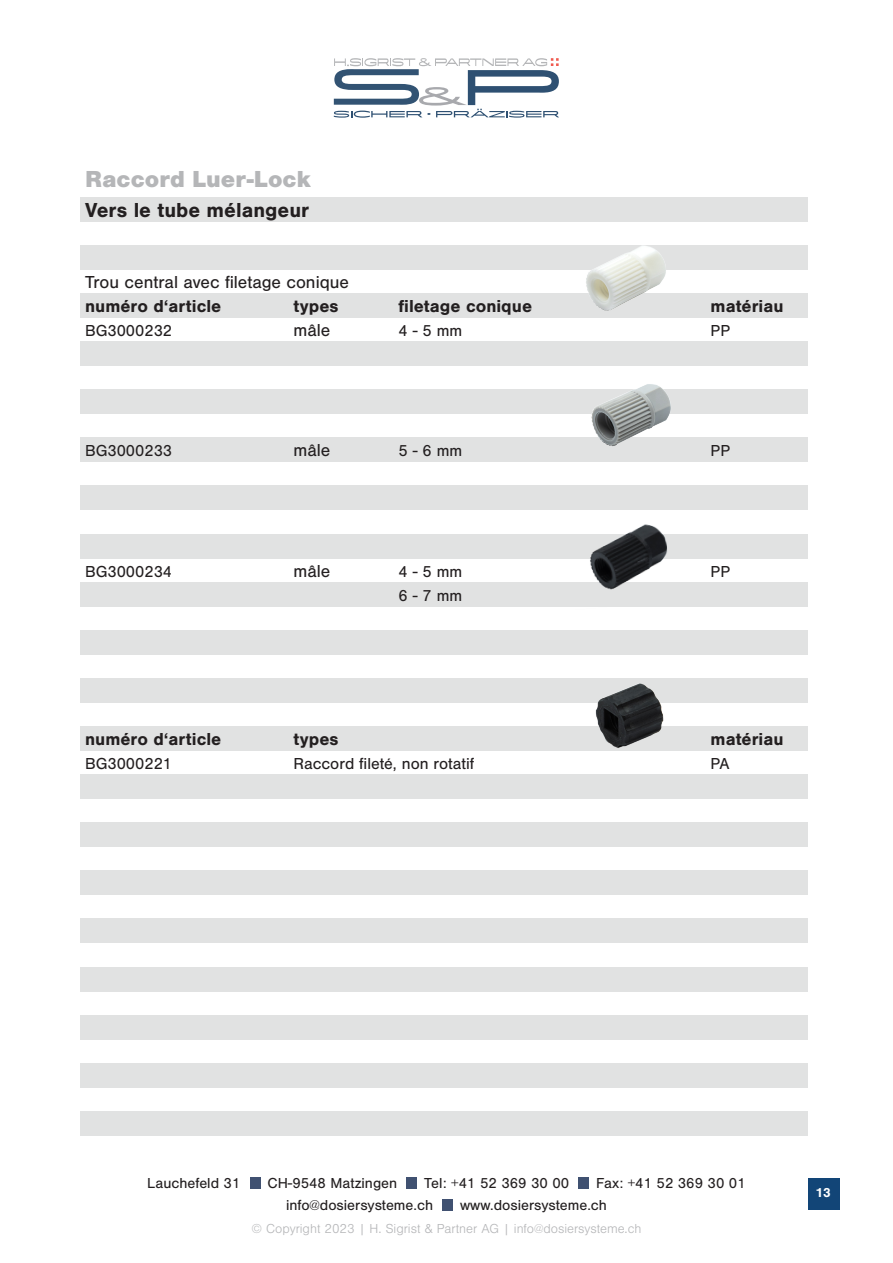
<style>
.page{position:relative;width:893px;height:1263px;background:#fff}
.page>*{position:absolute;margin:0;border:0;box-sizing:border-box;transform-origin:0 0}
.t1{font:900 24px "Nimbus San";color:#b5b6b8}
.t2{font:700 21px "Nimbus San";color:#231f20}
.t3{font:700 18px "Nimbus San";color:#231f20}
.t4{font:18px "Nimbus San";color:#231f20}
.t5{font:16.5px "Nimbus San";color:#231f20}
.t6{font:15px "Nimbus San";color:#231f20}
.t7{font:300 13.5px "Nimbus San";color:#b5b6b8}
.t8{font:700 13.5px "Nimbus San";color:#fff}
</style>
<div class="page">
<div style="left:808px;top:1178px;width:31px;height:31px;background:#124577"></div>
<div style="left:250px;top:1178px;width:10px;height:11px;background:#405171"></div>
<div style="left:406px;top:1178px;width:11px;height:11px;background:#405171"></div>
<div style="left:442px;top:1199px;width:11px;height:11px;background:#405171"></div>
<div style="left:578px;top:1178px;width:10px;height:11px;background:#405171"></div>
<svg style="left:334px;top:58px;width:225px;height:60px"></svg>
<div style="left:81px;top:293px;width:727px;height:24px;background:#e1e2e2"></div>
<div style="left:81px;top:197px;width:727px;height:24px;background:#e1e2e2"></div>
<div style="left:81px;top:341px;width:727px;height:25px;background:#e1e2e2"></div>
<div style="left:81px;top:245px;width:727px;height:24px;background:#e1e2e2"></div>
<div style="left:81px;top:390px;width:727px;height:24px;background:#e1e2e2"></div>
<div style="left:81px;top:438px;width:727px;height:24px;background:#e1e2e2"></div>
<div style="left:81px;top:486px;width:727px;height:24px;background:#e1e2e2"></div>
<div style="left:81px;top:534px;width:727px;height:24px;background:#e1e2e2"></div>
<div style="left:81px;top:582px;width:727px;height:24px;background:#e1e2e2"></div>
<div style="left:81px;top:630px;width:727px;height:24px;background:#e1e2e2"></div>
<div style="left:81px;top:678px;width:727px;height:24px;background:#e1e2e2"></div>
<div style="left:81px;top:726px;width:727px;height:24px;background:#e1e2e2"></div>
<div style="left:81px;top:774px;width:727px;height:25px;background:#e1e2e2"></div>
<div style="left:81px;top:823px;width:727px;height:24px;background:#e1e2e2"></div>
<div style="left:81px;top:871px;width:727px;height:24px;background:#e1e2e2"></div>
<div style="left:81px;top:919px;width:727px;height:24px;background:#e1e2e2"></div>
<div style="left:81px;top:967px;width:727px;height:24px;background:#e1e2e2"></div>
<div style="left:81px;top:1015px;width:727px;height:24px;background:#e1e2e2"></div>
<div style="left:81px;top:1063px;width:727px;height:24px;background:#e1e2e2"></div>
<div style="left:81px;top:1111px;width:727px;height:24px;background:#e1e2e2"></div>
<img style="left:573px;top:384px;width:113px;height:62px">
<img style="left:576px;top:245px;width:113px;height:73px">
<img style="left:572px;top:524px;width:113px;height:83px">
<img style="left:580px;top:683px;width:113px;height:68px">
<p class="t1" style="left:85px;top:165px;width:227px">Raccord Luer-Lock</p>
<p class="t2" style="left:85px;top:198px;width:226px">Vers le tube mélangeur</p>
<p class="t4" style="left:85px;top:273px;width:266px">Trou central avec filetage conique</p>
<p class="t3" style="left:85px;top:296px;width:138px">numéro d‘article</p>
<p class="t3" style="left:294px;top:296px;width:47px">types</p>
<p class="t3" style="left:399px;top:296px;width:135px">filetage conique</p>
<p class="t3" style="left:711px;top:296px;width:74px">matériau</p>
<p class="t5" style="left:85px;top:322px;width:89px">BG3000232</p>
<p class="t4" style="left:294px;top:321px;width:38px">mâle</p>
<p class="t5" style="left:399px;top:322px;width:65px">4 - 5 mm</p>
<p class="t5" style="left:711px;top:322px;width:21px">PP</p>
<p class="t5" style="left:85px;top:442px;width:89px">BG3000233</p>
<p class="t4" style="left:294px;top:441px;width:38px">mâle</p>
<p class="t5" style="left:399px;top:442px;width:65px">5 - 6 mm</p>
<p class="t5" style="left:711px;top:442px;width:21px">PP</p>
<p class="t5" style="left:85px;top:562px;width:89px">BG3000234</p>
<p class="t4" style="left:294px;top:561px;width:38px">mâle</p>
<p class="t5" style="left:399px;top:562px;width:65px">4 - 5 mm</p>
<p class="t5" style="left:711px;top:562px;width:21px">PP</p>
<p class="t5" style="left:399px;top:586px;width:65px">6 - 7 mm</p>
<p class="t3" style="left:85px;top:728px;width:138px">numéro d‘article</p>
<p class="t3" style="left:294px;top:728px;width:47px">types</p>
<p class="t3" style="left:711px;top:728px;width:74px">matériau</p>
<p class="t5" style="left:85px;top:754px;width:89px">BG3000221</p>
<p class="t5" style="left:294px;top:754px;width:182px">Raccord fileté, non rotatif</p>
<p class="t5" style="left:711px;top:754px;width:21px">PA</p>
<p class="t6" style="left:147px;top:1175px;width:95px">Lauchefeld 31</p>
<p class="t6" style="left:267px;top:1175px;width:131px">CH-9548 Matzingen</p>
<p class="t6" style="left:424px;top:1175px;width:146px">Tel: +41 52 369 30 00</p>
<p class="t6" style="left:596px;top:1175px;width:151px">Fax: +41 52 369 30 01</p>
<p class="t6" style="left:286px;top:1196px;width:149px">info@dosiersysteme.ch</p>
<p class="t6" style="left:460px;top:1196px;width:148px">www.dosiersysteme.ch</p>
<p class="t7" style="left:252px;top:1221px;width:391px">© Copyright 2023 | H. Sigrist &amp; Partner AG | info@dosiersysteme.ch</p>
<p class="t8" style="left:815px;top:1185px;width:17px">13</p>
</div>
